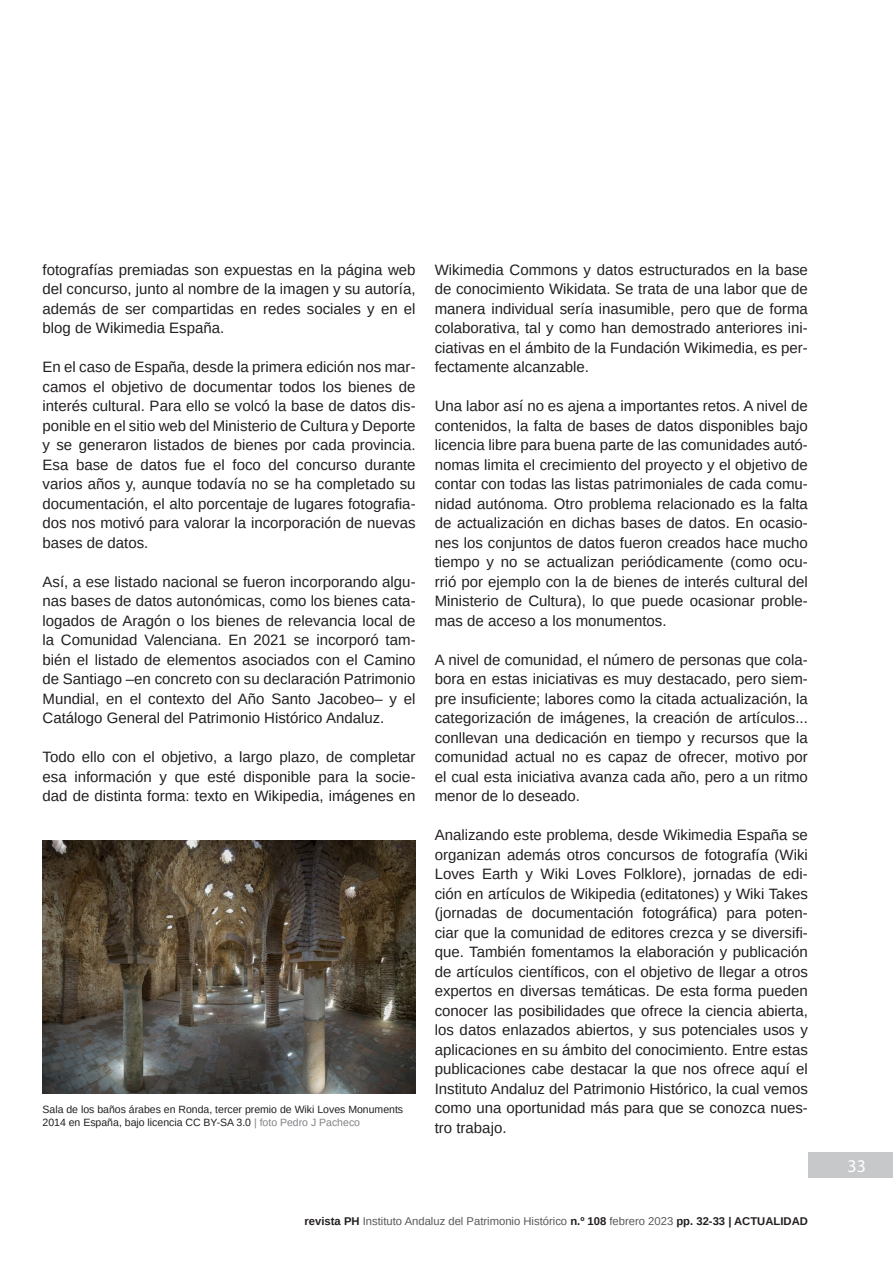
<style>
.page{position:relative;width:893px;height:1263px;background:#fff}
.page>*{position:absolute;margin:0;border:0;box-sizing:border-box;transform-origin:0 0}
.t1{font:18px "Myriad Pro";color:#fff}
.t2{font:15px/19.5px "Arimo";color:#231f20;text-align:justify}
.t3{font:11.25px "Arimo";color:#57585a}
.Pie_de_Foto{font:10.5px/12.6px "Arimo";color:#231f20}
.s1{color:#808285}
.s2{font-weight:700;color:#231f20}
</style>
<div class="page">
<div style="left:808px;top:1152px;width:85px;height:26px;background:#c7c8ca"></div>
<img style="left:43px;top:840px;width:373px;height:254px">
<p class="t2" style="left:43px;top:260px;width:375px">fotografías premiadas son expuestas en la página web del concurso, junto al nombre de la imagen y su autoría, además de ser compartidas en redes sociales y en el blog de Wikimedia España.</p>
<p class="t2" style="left:43px;top:357px;width:375px">En el caso de España, desde la primera edición nos mar&shy;camos el objetivo de documentar todos los bienes de interés cultural. Para ello se volcó la base de datos dis&shy;ponible en el sitio web del Ministerio de Cultura y Deporte y se generaron listados de bienes por cada provincia.<br>Esa base de datos fue el foco del concurso durante varios años y, aunque todavía no se ha completado su documentación, el alto porcentaje de lugares fotografia&shy;dos nos motivó para valorar la incorporación de nuevas bases de datos.</p>
<p class="t2" style="left:43px;top:572px;width:375px">Así, a ese listado nacional se fueron incorporando algu&shy;nas bases de datos autonómicas, como los bienes cata&shy;logados de Aragón o los bienes de relevancia local de la Comunidad Valenciana. En 2021 se incorporó tam&shy;bién el listado de elementos asociados con el Camino de Santiago –en concreto con su declaración Patrimonio Mundial, en el contexto del Año Santo Jacobeo– y el Catálogo General del Patrimonio Histórico Andaluz.</p>
<p class="t2" style="left:43px;top:747px;width:375px">Todo ello con el objetivo, a largo plazo, de completar esa información y que esté disponible para la socie&shy;dad de distinta forma: texto en Wikipedia, imágenes en</p>
<p class="Pie_de_Foto" style="left:43px;top:1103px;width:362px">Sala de los baños árabes en Ronda, tercer premio de Wiki Loves Monuments<br>2014 en España, bajo licencia CC BY-SA 3.0 <span class="s1">| foto Pedro J Pacheco</span></p>
<p class="t2" style="left:435px;top:260px;width:375px">Wikimedia Commons y datos estructurados en la base de conocimiento Wikidata. Se trata de una labor que de manera individual sería inasumible, pero que de forma colaborativa, tal y como han demostrado anteriores ini&shy;ciativas en el ámbito de la Fundación Wikimedia, es per&shy;fectamente alcanzable.</p>
<p class="t2" style="left:435px;top:396px;width:375px">Una labor así no es ajena a importantes retos. A nivel de contenidos, la falta de bases de datos disponibles bajo licencia libre para buena parte de las comunidades autó&shy;nomas limita el crecimiento del proyecto y el objetivo de contar con todas las listas patrimoniales de cada comu&shy;nidad autónoma. Otro problema relacionado es la falta de actualización en dichas bases de datos. En ocasio&shy;nes los conjuntos de datos fueron creados hace mucho tiempo y no se actualizan periódicamente (como ocu&shy;rrió por ejemplo con la de bienes de interés cultural del Ministerio de Cultura), lo que puede ocasionar proble&shy;mas de acceso a los monumentos.</p>
<p class="t2" style="left:435px;top:650px;width:375px">A nivel de comunidad, el número de personas que cola&shy;bora en estas iniciativas es muy destacado, pero siem&shy;pre insuficiente; labores como la citada actualización, la categorización de imágenes, la creación de artículos... conllevan una dedicación en tiempo y recursos que la comunidad actual no es capaz de ofrecer, motivo por el cual esta iniciativa avanza cada año, pero a un ritmo menor de lo deseado.</p>
<p class="t2" style="left:435px;top:825px;width:375px">Analizando este problema, desde Wikimedia España se organizan además otros concursos de fotografía (Wiki Loves Earth y Wiki Loves Folklore), jornadas de edi&shy;ción en artículos de Wikipedia (editatones) y Wiki Takes (jornadas de documentación fotográfica) para poten&shy;ciar que la comunidad de editores crezca y se diversifi&shy;que. También fomentamos la elaboración y publicación de artículos científicos, con el objetivo de llegar a otros expertos en diversas temáticas. De esta forma pueden conocer las posibilidades que ofrece la ciencia abierta, los datos enlazados abiertos, y sus potenciales usos y aplicaciones en su ámbito del conocimiento. Entre estas publicaciones cabe destacar la que nos ofrece aquí el Instituto Andaluz del Patrimonio Histórico, la cual vemos como una oportunidad más para que se conozca nues&shy;tro trabajo.</p>
<p class="t3" style="left:305px;top:1213px;width:505px"><span class="s2">revista PH</span> Instituto Andaluz del Patrimonio Histórico <span class="s2">n.º 108</span> febrero 2023 <span class="s2">pp. 32-33 | ACTUALIDAD</span></p>
<p class="t1" style="left:848px;top:1155px;width:20px">33</p>
</div>
